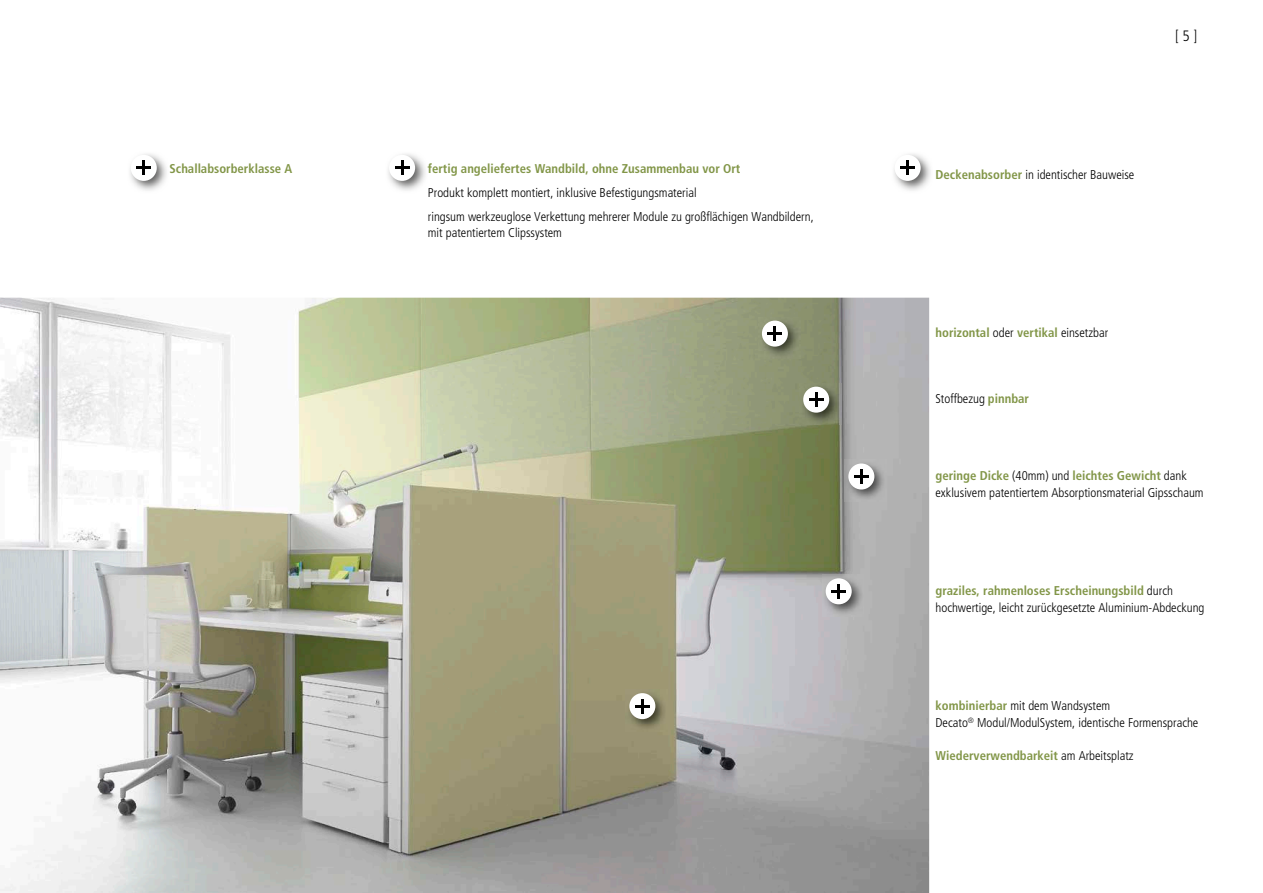
<style>
.page{position:relative;width:1263px;height:893px;background:#fff}
.page>*{position:absolute;margin:0;border:0;box-sizing:border-box;transform-origin:0 0}
.t1{font:300 condensed 15px "Frutiger";color:#000}
.t2{font:300 condensed 12.75px/16.5px "Frutiger";color:#000}
.t3{font:700 condensed 12.75px "Frutiger";color:#829648}
.s1{font-weight:700;color:#829648}
.s2{font-weight:300;color:#000}
</style>
<div class="page">
<img style="left:0;top:298px;width:929px;height:595px">
<img style="left:822px;top:575px;width:42px;height:41px">
<div style="left:826px;top:578px;width:26px;height:26px;background:#fff;border-radius:50%"></div>
<hr style="left:837px;top:584px;width:3px;height:15px;background:#000">
<hr style="left:831px;top:590px;width:15px;height:3px;background:#000">
<img style="left:626px;top:690px;width:41px;height:41px">
<div style="left:629px;top:693px;width:26px;height:26px;background:#fff;border-radius:50%"></div>
<hr style="left:641px;top:699px;width:3px;height:14px;background:#000">
<svg style="left:635px;top:705px;width:15px;height:2px"></svg>
<img style="left:800px;top:383px;width:41px;height:42px">
<div style="left:803px;top:387px;width:26px;height:26px;background:#fff;border-radius:50%"></div>
<svg style="left:815px;top:392px;width:2px;height:15px"></svg>
<hr style="left:809px;top:398px;width:15px;height:3px;background:#000">
<img style="left:388px;top:154px;width:38px;height:37px">
<div style="left:389px;top:155px;width:26px;height:26px;background:#fff;border-radius:50%"></div>
<svg style="left:401px;top:160px;width:2px;height:15px"></svg>
<hr style="left:395px;top:166px;width:14px;height:3px;background:#000">
<img style="left:845px;top:460px;width:41px;height:42px">
<div style="left:848px;top:463px;width:26px;height:26px;background:#fff;border-radius:50%"></div>
<hr style="left:860px;top:469px;width:3px;height:15px;background:#000">
<hr style="left:854px;top:475px;width:15px;height:3px;background:#000">
<img style="left:758px;top:317px;width:42px;height:42px">
<div style="left:762px;top:321px;width:26px;height:26px;background:#fff;border-radius:50%"></div>
<hr style="left:773px;top:326px;width:3px;height:15px;background:#000">
<hr style="left:767px;top:332px;width:15px;height:3px;background:#000">
<img style="left:130px;top:154px;width:37px;height:37px">
<div style="left:131px;top:155px;width:26px;height:26px;background:#fff;border-radius:50%"></div>
<hr style="left:142px;top:160px;width:3px;height:15px;background:#000">
<hr style="left:136px;top:166px;width:15px;height:3px;background:#000">
<img style="left:894px;top:154px;width:37px;height:37px">
<div style="left:895px;top:155px;width:26px;height:26px;background:#fff;border-radius:50%"></div>
<hr style="left:906px;top:160px;width:3px;height:15px;background:#000">
<hr style="left:900px;top:166px;width:15px;height:3px;background:#000">
<p class="t3" style="left:170px;top:161px;width:124px">Schallabsorberklasse A</p>
<p class="t3" style="left:428px;top:161px;width:314px">fertig angeliefertes Wandbild, ohne Zusammenbau vor Ort</p>
<p class="t2" style="left:428px;top:181px;width:387px;line-height:24px">Produkt komplett montiert, inklusive Befestigungsmaterial<br>ringsum werkzeuglose Verkettung mehrerer Module zu großflächigen Wandbildern,</p>
<p class="t2" style="left:428px;top:225px;width:136px">mit patentiertem Clipssystem</p>
<p class="t1" style="left:1175px;top:27px;width:24px">[ 5 ]</p>
<p class="t2" style="left:935px;top:166px;width:200px"><span class="s1">Deckenabsorber</span> in identischer Bauweise</p>
<p class="t3" style="left:935px;top:325px;width:174px">horizontal <span class="s2">oder</span> vertikal <span class="s2">einsetzbar</span></p>
<p class="t2" style="left:935px;top:391px;width:95px">Stoffbezug <span class="s1">pinnbar</span></p>
<p class="t2" style="left:935px;top:468px;width:270px"><span class="s1">geringe Dicke</span> (40mm) und <span class="s1">leichtes Gewicht</span> dank exklusivem patentiertem Absorptionsmaterial Gipsschaum</p>
<p class="t2" style="left:935px;top:583px;width:270px"><span class="s1">graziles, rahmenloses Erscheinungsbild</span> durch hochwertige, leicht zurückgesetzte Aluminium-Abdeckung</p>
<p class="t2" style="left:935px;top:698px;width:264px"><span class="s1">kombinierbar</span> mit dem Wandsystem<br>Decato<sup>®</sup> Modul/ModulSystem, identische Formensprache</p>
<p class="t3" style="left:935px;top:748px;width:200px">Wiederverwendbarkeit <span class="s2">am Arbeitsplatz</span></p>
</div>
